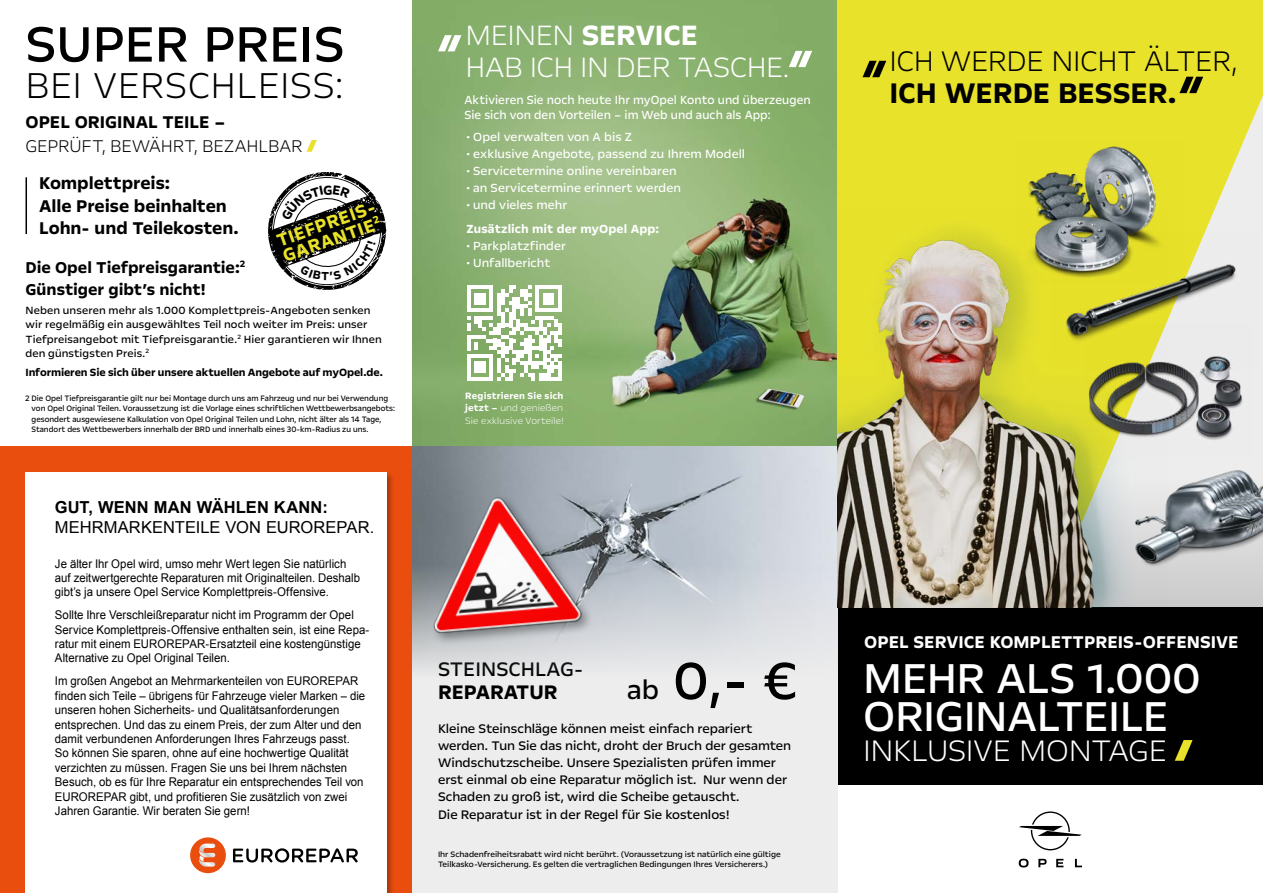
<style>
.page{position:relative;width:1263px;height:893px;background:#fff}
.page>*{position:absolute;margin:0;border:0;box-sizing:border-box;transform-origin:0 0}
.t1{font:60px "Opel Next";color:#000}
.t2{font:57px "Opel Next";letter-spacing:-.01em;color:#000}
.t3{font:47.85px/37.5px "Opel Next";letter-spacing:-.01em;color:#fff}
.t4{font:300 41.25px "Opel Next";letter-spacing:.01em;color:#000}
.t5{font:300 34.05px "Opel Next";letter-spacing:-.01em;color:#fff}
.t6{font:300 32.55px "Opel Next";letter-spacing:-.015em;color:#000}
.t7{font:700 32.55px "Opel Next";color:#000}
.t8{font:300 32.1px/32.1px "Opel Next";letter-spacing:-.015em;color:#fff}
.t9{font:22.5px "Opel Next";color:#000}
.t10{font:700 22.5px "Opel Next";color:#000}
.t11{font:700 20.4px/16.5px "Opel Next";color:#e8e22b}
.t12{font:700 19.5px/22.5px "Opel Next";color:#000}
.t13{font:700 19.5px "Opel Next";color:#fff}
.t14{font:300 19.5px "Opel Next";letter-spacing:-.005em;color:#000}
.t15{font:700 18px/22.5px "Opel Next";letter-spacing:-.005em;color:#000}
.t16{font:16.5px "Arial";letter-spacing:.005em;color:#000}
.t17{font:700 16.5px "Arial";letter-spacing:.005em;color:#000}
.t18{font:14.25px/17.1px "Opel Next";color:#000}
.t19{font:13.5px/17.1px "Opel Next";letter-spacing:.005em;color:#fff}
.t20{font:13.5px/15px "Opel Next";letter-spacing:.005em;color:#fff;scale:.96 1}
.t21{font:700 13.5px/17.1px "Opel Next";letter-spacing:.01em;color:#fff}
.t22{font:12px/14.4px "Arial";color:#000;scale:.95 1}
.t23{font:12px/14.4px "Opel Next";letter-spacing:.01em;color:#000}
.t24{font:700 12px "Opel Next";letter-spacing:-.01em;color:#000}
.t25{font:300 10.5px/12.6px "Opel Next";letter-spacing:.01em;color:#fff;text-align:justify}
.t26{font:9px/10.5px "Opel Next";color:#000;scale:.95 1}
.t27{font:9px/10.5px "Opel Next";color:#000}
.s1{font-weight:700}
.s2{font-weight:400}
.s3{font-size:30px}
</style>
<div class="page">
<img style="left:412px;top:0;width:426px;height:446px">
<div style="left:838px;top:0;width:425px;height:608px;background:#e8e22b"></div>
<svg style="left:1206px;top:95px;width:57px;height:343px;fill:#ededed"></svg>
<div style="left:838px;top:608px;width:425px;height:178px;background:#000"></div>
<div style="left:0;top:447px;width:412px;height:446px;background:#e94e0f"></div>
<div style="left:412px;top:540px;width:426px;height:353px;background:#ededed"></div>
<img style="left:412px;top:446px;width:426px;height:224px">
<div style="left:431px;top:494px;width:163px;height:152px;background:#000;opacity:.35"></div>
<img style="left:419px;top:478px;width:169px;height:169px">
<svg style="left:1056px;top:859px;width:7px;height:8px"></svg>
<svg style="left:1038px;top:859px;width:8px;height:8px"></svg>
<svg style="left:1019px;top:859px;width:9px;height:8px"></svg>
<svg style="left:1075px;top:859px;width:7px;height:8px"></svg>
<svg style="left:1019px;top:811px;width:63px;height:39px"></svg>
<img style="left:1168px;top:438px;width:95px;height:165px">
<img style="left:1168px;top:370px;width:84px;height:88px">
<img style="left:1168px;top:230px;width:92px;height:140px">
<img style="left:1028px;top:146px;width:157px;height:138px">
<img style="left:838px;top:210px;width:330px;height:398px">
<svg style="left:1175px;top:740px;width:17px;height:21px"></svg>
<svg style="left:1179px;top:77px;width:24px;height:16px"></svg>
<svg style="left:862px;top:61px;width:24px;height:16px"></svg>
<hr style="left:26px;top:177px;width:1px;height:57px;background:#000">
<svg style="left:307px;top:140px;width:10px;height:12px"></svg>
<div style="left:24px;top:471px;width:371px;height:422px;background:#000;opacity:.3"></div>
<div style="left:26px;top:472px;width:361px;height:421px;background:#fff"></div>
<svg style="left:190px;top:837px;width:36px;height:36px"></svg>
<svg style="left:233px;top:848px;width:125px;height:14px"></svg>
<svg style="left:789px;top:51px;width:23px;height:16px"></svg>
<svg style="left:438px;top:35px;width:23px;height:16px"></svg>
<svg style="left:467px;top:285px;width:95px;height:96px"></svg>
<svg style="left:268px;top:172px;width:118px;height:118px"></svg>
<h2 class="t2" style="left:26px;top:9px;width:321px">SUPER PREIS</h2>
<h3 class="t4" style="left:26px;top:59px;width:319px">BEI VERSCHLEISS:</h3>
<h3 class="t12" style="left:26px;top:111px;width:202px">OPEL ORIGINAL TEILE –</h3>
<h3 class="t14" style="left:26px;top:134px;width:278px">GEPRÜFT, BEWÄHRT, BEZAHLBAR</h3>
<h3 class="t12" style="left:39px;top:172px;width:201px">Komplettpreis:<br>Alle Preise beinhalten<br>Lohn- und Teilekosten.</h3>
<h3 class="t11" style="left:275px;top:233px;width:107px;rotate:-19deg">TIEFPREIS-<br>GARANTIE</h3>
<h3 class="t15" style="left:26px;top:256px;width:221px">Die Opel Tiefpreisgarantie:<sup>2<br></sup>Günstiger gibt’s nicht!</h3>
<p class="t23" style="left:26px;top:303px;width:358px">Neben unseren mehr als 1.000 Komplettpreis-Angeboten senken wir regelmäßig ein ausgewähltes Teil noch weiter im Preis: unser Tiefpreisangebot mit Tiefpreisgarantie.<sup>2</sup> Hier garantieren wir Ihnen den günstigsten Preis.<sup>2</sup></p>
<p class="t24" style="left:26px;top:365px;width:359px">Informieren Sie sich über unsere aktuellen Angebote auf myOpel.de.</p>
<p class="t26" style="left:32px;top:392px;width:384px;text-indent:-6px">2 Die Opel Tiefpreisgarantie gilt nur bei Montage durch uns am Fahrzeug und nur bei Verwendung von Opel Original Teilen. Voraussetzung ist die Vorlage eines schriftlichen Wettbewerbsangebots: gesondert ausgewiesene Kalkulation von Opel Original Teilen und Lohn, nicht älter als 14 Tage, Standort des Wettbewerbers innerhalb der BRD und innerhalb eines 30-km-Radius zu uns.</p>
<h3 class="t17" style="left:55px;top:496px;width:274px">GUT, WENN MAN WÄHLEN KANN:</h3>
<h3 class="t16" style="left:55px;top:516px;width:321px">MEHRMARKENTEILE VON EUROREPAR.</h3>
<p class="t22" style="left:55px;top:556px;width:323px">Je älter Ihr Opel wird, umso mehr Wert legen Sie natürlich auf zeitwertgerechte Reparaturen mit Originalteilen. Deshalb gibt’s ja unsere Opel Service Komplettpreis-Offensive.</p>
<p class="t22" style="left:55px;top:608px;width:332px">Sollte Ihre Verschleißreparatur nicht im Programm der Opel Service Komplettpreis-Offensive enthalten sein, ist eine Repa&shy;ratur mit einem EUROREPAR-Ersatzteil eine kostengünstige Alternative zu Opel Original Teilen.</p>
<p class="t22" style="left:55px;top:674px;width:328px">Im großen Angebot an Mehrmarkenteilen von EUROREPAR finden sich Teile – übrigens für Fahrzeuge vieler Marken – die unseren hohen Sicherheits- und Qualitätsanforderungen entsprechen. Und das zu einem Preis, der zum Alter und den damit verbundenen Anforderungen Ihres Fahrzeugs passt.<br>So können Sie sparen, ohne auf eine hochwertige Qualität verzichten zu müssen. Fragen Sie uns bei Ihrem nächsten Besuch, ob es für Ihre Reparatur ein entsprechendes Teil von EUROREPAR gibt, und profitieren Sie zusätzlich von zwei Jahren Garantie. Wir beraten Sie gern!</p>
<h3 class="t8" style="left:465px;top:18px;width:325px">MEINEN <span class="s1">SERVICE<br></span>HAB ICH IN DER TASCHE.</h3>
<p class="t20" style="left:464px;top:92px;width:362px">Aktivieren Sie noch heute Ihr myOpel Konto und überzeugen<br>Sie sich von den Vorteilen – im Web und auch als App:</p>
<p class="t19" style="left:466px;top:128px;width:280px"><span class="s1">·</span> Opel verwalten von A bis Z<br><span class="s1">·</span> exklusive Angebote, passend zu Ihrem Modell <span class="s1">·</span> Servicetermine online vereinbaren<br><span class="s1">·</span> an Servicetermine erinnert werden<br><span class="s1">·</span> und vieles mehr</p>
<p class="t21" style="left:466px;top:220px;width:194px">Zusätzlich mit der myOpel App: · <span class="s2">Parkplatzfinder<br></span>· <span class="s2">Unfallbericht</span></p>
<p class="t25" style="left:465px;top:389px;width:100px"><span class="s1">Registrieren Sie sich jetzt –</span> und genießen Sie exklusive Vorteile!</p>
<h1 class="t1" style="left:627px;top:643px;width:172px"><span class="s3">ab</span> 0,- €</h1>
<h3 class="t9" style="left:438px;top:655px;width:147px">STEINSCHLAG-</h3>
<h3 class="t10" style="left:438px;top:678px;width:121px">REPARATUR</h3>
<p class="t18" style="left:438px;top:720px;width:355px">Kleine Steinschläge können meist einfach repariert werden. Tun Sie das nicht, droht der Bruch der gesamten Windschutzscheibe. Unsere Spezialisten prüfen immer erst einmal ob eine Reparatur möglich ist. Nur wenn der Schaden zu groß ist, wird die Scheibe getauscht.<br>Die Reparatur ist in der Regel für Sie kostenlos!</p>
<p class="t27" style="left:438px;top:849px;width:344px">Ihr Schadenfreiheitsrabatt wird nicht berührt. (Voraussetzung ist natürlich eine gültige<br>Teilkasko-Versicherung. Es gelten die vertraglichen Bedingungen Ihres Versicherers.)</p>
<h3 class="t6" style="left:889px;top:40px;width:350px">ICH WERDE NICHT ÄLTER,</h3>
<h3 class="t7" style="left:889px;top:73px;width:289px">ICH WERDE BESSER.</h3>
<h3 class="t13" style="left:864px;top:629px;width:376px">OPEL SERVICE KOMPLETTPREIS-OFFENSIVE</h3>
<h3 class="t3" style="left:863px;top:659px;width:339px">MEHR ALS 1.000<br>ORIGINALTEILE</h3>
<h3 class="t5" style="left:863px;top:729px;width:306px">INKLUSIVE MONTAGE</h3>
</div>
